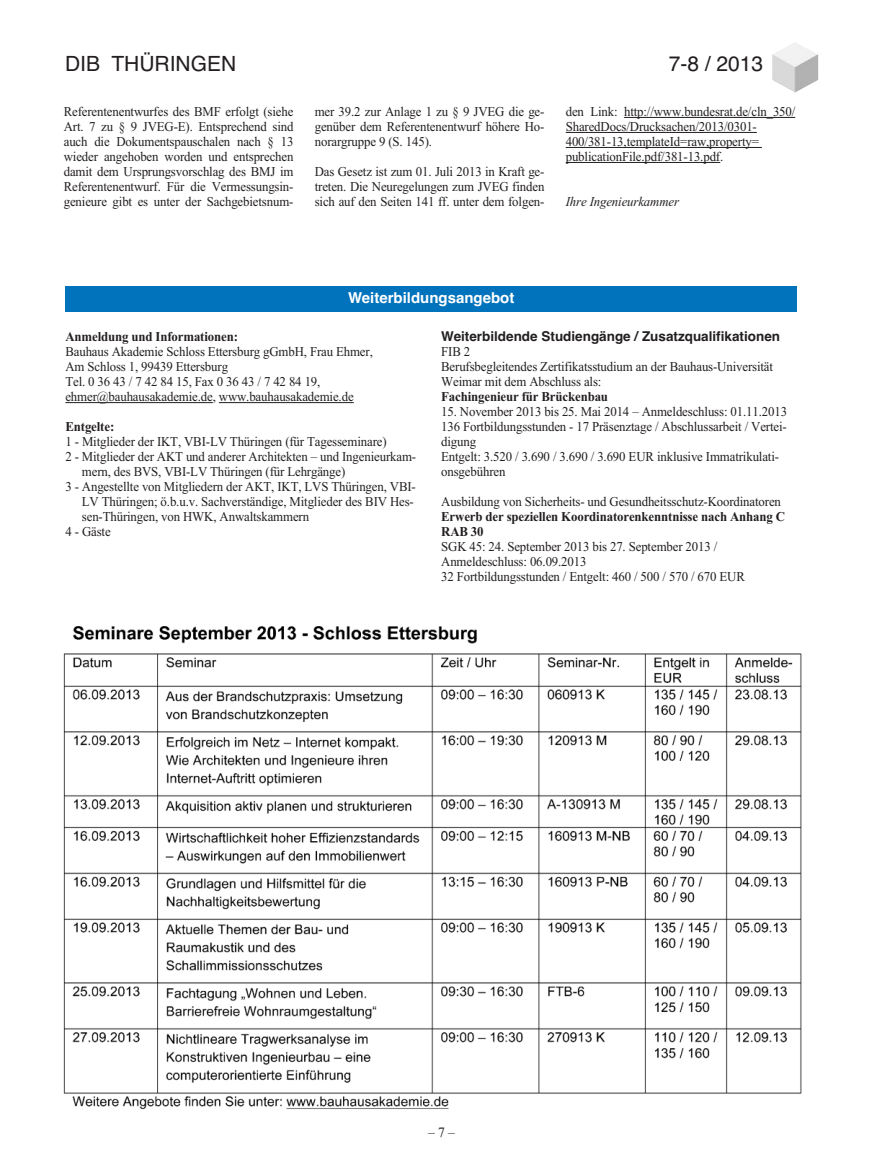
<style>
.page{position:relative;width:872px;height:1170px;background:#fff}
.page>*{position:absolute;margin:0;border:0;box-sizing:border-box;transform-origin:0 0}
.t1{font:21px "Helvetica";color:#231f20}
.t2{font:700 15px "Helvetica";color:#fff}
.t3{font:13.5px/15px "Times New Roman";letter-spacing:-.01em;color:#231f20;scale:.95 1}
.t4{font:700 13.5px/15px "Times New Roman";letter-spacing:-.01em;color:#231f20;scale:.95 1}
.t5{font:700 13.5px "Helvetica";color:#231f20}
.t6{font:italic 13.5px "Times New Roman";letter-spacing:-.01em;color:#231f20;scale:.95 1}
</style>
<div class="page">
<img style="left:772px;top:43px;width:46px;height:50px">
<div style="left:65px;top:286px;width:732px;height:26px;background:#0073bc"></div>
<hr style="left:65px;top:402px;width:148px;height:1px;background:#231f20">
<hr style="left:219px;top:402px;width:135px;height:1px;background:#231f20">
<img style="left:63px;top:626px;width:739px;height:484px">
<hr style="left:624px;top:117px;width:171px;height:1px;background:#231f20">
<hr style="left:566px;top:132px;width:191px;height:1px;background:#231f20">
<hr style="left:566px;top:147px;width:196px;height:1px;background:#231f20">
<hr style="left:566px;top:162px;width:154px;height:1px;background:#231f20">
<h1 class="t1" style="left:65px;top:52px;width:173px">DIB THÜRINGEN</h1>
<h1 class="t1" style="left:668px;top:52px;width:96px">7-8 / 2013</h1>
<p class="t3" style="left:64px;top:104px;width:243px;text-align:justify">Referentenentwurfes des BMF erfolgt (siehe Art. 7 zu § 9 JVEG-E). Entsprechend sind auch die Dokumentspauschalen nach § 13 wieder angehoben worden und entsprechen damit dem Ursprungsvorschlag des BMJ im Referentenentwurf. Für die Vermessungsin&shy;genieure gibt es unter der Sachgebietsnum-</p>
<p class="t3" style="left:315px;top:104px;width:243px;text-align:justify">mer 39.2 zur Anlage 1 zu § 9 JVEG die ge&shy;genüber dem Referentenentwurf höhere Ho&shy;norargruppe 9 (S. 145).</p>
<p class="t3" style="left:315px;top:164px;width:243px;text-align:justify">Das Gesetz ist zum 01. Juli 2013 in Kraft ge&shy;treten. Die Neuregelungen zum JVEG finden sich auf den Seiten 141 ff. unter dem folgen-</p>
<p class="t3" style="left:566px;top:104px;width:243px">den Link: http://www.bundesrat.de/cln_350/ SharedDocs/Drucksachen/2013/0301- 400/381-13,templateId=raw,property= publicationFile.pdf/381-13.pdf.</p>
<p class="t6" style="left:566px;top:193px;width:121px">Ihre Ingenieurkammer</p>
<p class="t2" style="left:348px;top:289px;width:168px">Weiterbildungsangebot</p>
<p class="t4" style="left:65px;top:329px;width:183px">Anmeldung und Informationen:</p>
<p class="t3" style="left:65px;top:344px;width:325px">Bauhaus Akademie Schloss Ettersburg gGmbH, Frau Ehmer, Am Schloss 1, 99439 Ettersburg<br>Tel. 0 36 43 / 7 42 84 15, Fax 0 36 43 / 7 42 84 19, ehmer@bauhausakademie.de, www.bauhausakademie.de</p>
<p class="t4" style="left:65px;top:419px;width:53px">Entgelte:</p>
<p class="t3" style="left:65px;top:434px;width:340px">1 - Mitglieder der IKT, VBI-LV Thüringen (für Tagesseminare)</p>
<p class="t3" style="left:65px;top:449px;width:371px">2 - Mitglieder der AKT und anderer Architekten – und Ingenieurkam-</p>
<p class="t3" style="left:82px;top:464px;width:279px">mern, des BVS, VBI-LV Thüringen (für Lehrgänge)</p>
<p class="t3" style="left:65px;top:479px;width:370px">3 - Angestellte von Mitgliedern der AKT, IKT, LVS Thüringen, VBI-</p>
<p class="t3" style="left:82px;top:494px;width:351px">LV Thüringen; ö.b.u.v. Sachverständige, Mitglieder des BIV Hes-</p>
<p class="t3" style="left:82px;top:509px;width:241px">sen-Thüringen, von HWK, Anwaltskammern</p>
<p class="t3" style="left:65px;top:524px;width:49px">4 - Gäste</p>
<p class="t5" style="left:441px;top:328px;width:340px">Weiterbildende Studiengänge / Zusatzqualifikationen</p>
<p class="t3" style="left:441px;top:344px;width:351px">FIB 2<br>Berufsbegleitendes Zertifikatsstudium an der Bauhaus-Universität<br>Weimar mit dem Abschluss als:</p>
<p class="t4" style="left:441px;top:389px;width:177px">Fachingenieur für Brückenbau</p>
<p class="t3" style="left:441px;top:404px;width:365px">15. November 2013 bis 25. Mai 2014 – Anmeldeschluss: 01.11.2013<br>136 Fortbildungsstunden - 17 Präsenztage / Abschlussarbeit / Vertei&shy;digung<br>Entgelt: 3.520 / 3.690 / 3.690 / 3.690 EUR inklusive Immatrikulati&shy;onsgebühren</p>
<p class="t3" style="left:441px;top:494px;width:359px">Ausbildung von Sicherheits- und Gesundheitsschutz-Koordinatoren</p>
<p class="t4" style="left:441px;top:509px;width:363px">Erwerb der speziellen Koordinatorenkenntnisse nach Anhang C<br>RAB 30</p>
<p class="t3" style="left:441px;top:539px;width:321px">SGK 45: 24. September 2013 bis 27. September 2013 /<br>Anmeldeschluss: 06.09.2013<br>32 Fortbildungsstunden / Entgelt: 460 / 500 / 570 / 670 EUR</p>
</div>
